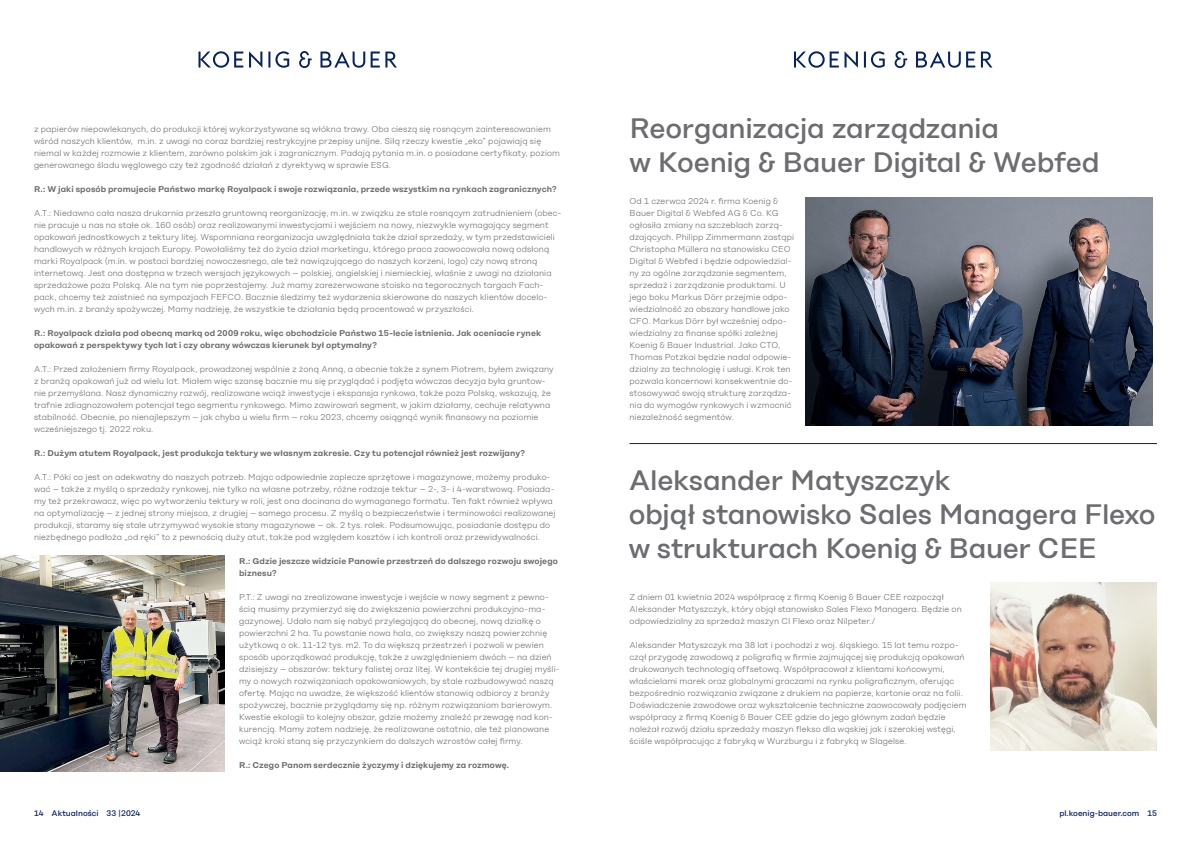
<style>
.page{position:relative;width:1191px;height:842px;background:#fff}
.page>*{position:absolute;margin:0;border:0;box-sizing:border-box;transform-origin:0 0}
.HL2___46pt_52_9_Med_weiß{font:500 28px/33.6px "Koenig&Bauer Type Headline";letter-spacing:-.015em;color:#6c6d70}
.t1{font:300 8.5px/12px "Koenig&Bauer Type Headline";letter-spacing:.01em;color:#6c6d70}
.t2{font:600 8.5px/12px "Koenig&Bauer Type Headline";letter-spacing:.01em;color:#6c6d70}
.t3{font:500 8px "Koenig&Bauer Type Headline";color:#052265}
</style>
<div class="page">
<svg style="left:198px;top:51px;width:199px;height:17px"></svg>
<svg style="left:794px;top:51px;width:198px;height:17px"></svg>
<img style="left:0;top:555px;width:225px;height:216px">
<img style="left:806px;top:198px;width:346px;height:228px">
<img style="left:990px;top:583px;width:167px;height:167px">
<hr style="left:629px;top:443px;width:528px;height:1px;background:#231f20">
<p class="t1" style="left:34px;top:123px;width:527px">z papierów niepowlekanych, do produkcji której wykorzystywane są włókna trawy. Oba cieszą się rosnącym zainteresowaniem wśród naszych klientów, m.in. z uwagi na coraz bardziej restrykcyjne przepisy unijne. Siłą rzeczy kwestie „eko” pojawiają się niemal w każdej rozmowie z klientem, zarówno polskim jak i zagranicznym. Padają pytania m.in. o posiadane certyfikaty, poziom generowanego śladu węglowego czy też zgodność działań z dyrektywą w sprawie ESG.</p>
<p class="t2" style="left:34px;top:183px;width:524px">R.: W jaki sposób promujecie Państwo markę Royalpack i swoje rozwiązania, przede wszystkim na rynkach zagranicznych?</p>
<p class="t1" style="left:34px;top:207px;width:529px">A.T.: Niedawno cała nasza drukarnia przeszła gruntowną reorganizację, m.in. w związku ze stale rosnącym zatrudnieniem (obec&shy;nie pracuje u nas na stałe ok. 160 osób) oraz realizowanymi inwestycjami i wejściem na nowy, niezwykle wymagający segment opakowań jednostkowych z tektury litej. Wspomniana reorganizacja uwzględniała także dział sprzedaży, w tym przedstawicieli handlowych w różnych krajach Europy. Powołaliśmy też do życia dział marketingu, którego praca zaowocowała nową odsłoną marki Royalpack (m.in. w postaci bardziej nowoczesnego, ale też nawiązującego do naszych korzeni, logo) czy nową stroną internetową. Jest ona dostępna w trzech wersjach językowych – polskiej, angielskiej i niemieckiej, właśnie z uwagi na działania sprzedażowe poza Polską. Ale na tym nie poprzestajemy. Już mamy zarezerwowane stoisko na tegorocznych targach Fach&shy;pack, chcemy też zaistnieć na sympozjach FEFCO. Bacznie śledzimy też wydarzenia skierowane do naszych klientów docelo&shy;wych m.in. z branży spożywczej. Mamy nadzieję, że wszystkie te działania będą procentować w przyszłości.</p>
<p class="t2" style="left:34px;top:327px;width:508px">R.: Royalpack działa pod obecną marką od 2009 roku, więc obchodzicie Państwo 15-lecie istnienia. Jak oceniacie rynek opakowań z perspektywy tych lat i czy obrany wówczas kierunek był optymalny?</p>
<p class="t1" style="left:34px;top:363px;width:521px">A.T.: Przed założeniem firmy Royalpack, prowadzonej wspólnie z żoną Anną, a obecnie także z synem Piotrem, byłem związany z branżą opakowań już od wielu lat. Miałem więc szansę bacznie mu się przyglądać i podjęta wówczas decyzja była gruntow&shy;nie przemyślana. Nasz dynamiczny rozwój, realizowane wciąż inwestycje i ekspansja rynkowa, także poza Polską, wskazują, że trafnie zdiagnozowałem potencjał tego segmentu rynkowego. Mimo zawirowań segment, w jakim działamy, cechuje relatywna stabilność. Obecnie, po nienajlepszym – jak chyba u wielu firm – roku 2023, chcemy osiągnąć wynik finansowy na poziomie wcześniejszego tj. 2022 roku.</p>
<p class="t2" style="left:34px;top:447px;width:492px">R.: Dużym atutem Royalpack, jest produkcja tektury we własnym zakresie. Czy tu potencjał również jest rozwijany?</p>
<p class="t1" style="left:34px;top:471px;width:523px">A.T.: Póki co jest on adekwatny do naszych potrzeb. Mając odpowiednie zaplecze sprzętowe i magazynowe, możemy produko&shy;wać – także z myślą o sprzedaży rynkowej, nie tylko na własne potrzeby, różne rodzaje tektur – 2-, 3- i 4-warstwową. Posiada&shy;my też przekrawacz, więc po wytworzeniu tektury w roli, jest ona docinana do wymaganego formatu. Ten fakt również wpływa na optymalizację – z jednej strony miejsca, z drugiej – samego procesu. Z myślą o bezpieczeństwie i terminowości realizowanej produkcji, staramy się stale utrzymywać wysokie stany magazynowe – ok. 2 tys. rolek. Podsumowując, posiadanie dostępu do niezbędnego podłoża „od ręki” to z pewnością duży atut, także pod względem kosztów i ich kontroli oraz przewidywalności.</p>
<p class="t2" style="left:239px;top:555px;width:320px">R.: Gdzie jeszcze widzicie Panowie przestrzeń do dalszego rozwoju swojego biznesu?</p>
<p class="t1" style="left:239px;top:591px;width:322px">P.T.: Z uwagi na zrealizowane inwestycje i wejście w nowy segment z pewno&shy;ścią musimy przymierzyć się do zwiększenia powierzchni produkcyjno-ma&shy;gazynowej. Udało nam się nabyć przylegającą do obecnej, nową działkę o powierzchni 2 ha. Tu powstanie nowa hala, co zwiększy naszą powierzchnię użytkową o ok. 11-12 tys. m2. To da większą przestrzeń i pozwoli w pewien sposób uporządkować produkcję, także z uwzględnieniem dwóch – na dzień dzisiejszy – obszarów: tektury falistej oraz litej. W kontekście tej drugiej myśli&shy;my o nowych rozwiązaniach opakowaniowych, by stale rozbudowywać naszą ofertę. Mając na uwadze, że większość klientów stanowią odbiorcy z branży spożywczej, bacznie przyglądamy się np. różnym rozwiązaniom barierowym.<br>Kwestie ekologii to kolejny obszar, gdzie możemy znaleźć przewagę nad kon&shy;kurencją. Mamy zatem nadzieję, że realizowane ostatnio, ale też planowane wciąż kroki staną się przyczynkiem do dalszych wzrostów całej firmy.</p>
<p class="t2" style="left:239px;top:759px;width:271px">R.: Czego Panom serdecznie życzymy i dziękujemy za rozmowę.</p>
<p class="HL2___46pt_52_9_Med_weiß" style="left:629px;top:112px;width:472px">Reorganizacja zarządzania<br>w Koenig &amp; Bauer Digital &amp; Webfed</p>
<p class="t1" style="left:629px;top:195px;width:166px">Od 1 czerwca 2024 r. firma Koenig &amp; Bauer Digital &amp; Webfed AG &amp; Co. KG ogłosiła zmiany na szczeblach zarzą&shy;dzających. Philipp Zimmermann zastąpi Christopha Müllera na stanowisku CEO Digital &amp; Webfed i będzie odpowiedzial&shy;ny za ogólne zarządzanie segmentem, sprzedaż i zarządzanie produktami. U jego boku Markus Dörr przejmie odpo&shy;wiedzialność za obszary handlowe jako CFO. Markus Dörr był wcześniej odpo&shy;wiedzialny za finanse spółki zależnej Koenig &amp; Bauer Industrial. Jako CTO, Thomas Potzkai będzie nadal odpowie&shy;dzialny za technologię i usługi. Krok ten pozwala koncernowi konsekwentnie do&shy;stosowywać swoją strukturę zarządza&shy;nia do wymogów rynkowych i wzmocnić niezależność segmentów.</p>
<p class="HL2___46pt_52_9_Med_weiß" style="left:629px;top:464px;width:528px">Aleksander Matyszczyk<br>objął stanowisko Sales Managera Flexo w strukturach Koenig &amp; Bauer CEE</p>
<p class="t1" style="left:629px;top:591px;width:334px">Z dniem 01 kwietnia 2024 współpracę z firmą Koenig &amp; Bauer CEE rozpoczął<br>Aleksander Matyszczyk, który objął stanowisko Sales Flexo Managera. Będzie on odpowiedzialny za sprzedaż maszyn CI Flexo oraz Nilpeter./</p>
<p class="t1" style="left:629px;top:639px;width:338px">Aleksander Matyszczyk ma 38 lat i pochodzi z woj. śląskiego. 15 lat temu rozpo&shy;czął przygodę zawodową z poligrafią w firmie zajmującej się produkcją opakowań drukowanych technologią offsetową. Współpracował z klientami końcowymi, właścielami marek oraz globalnymi graczami na rynku poligraficznym, oferując bezpośrednio rozwiązania związane z drukiem na papierze, kartonie oraz na folii.<br>Doświadczenie zawodowe oraz wykształcenie techniczne zaowocowały podjęciem współpracy z firmą Koenig &amp; Bauer CEE gdzie do jego głównym zadań będzie należał rozwój działu sprzedaży maszyn flekso dla wąskiej jak i szerokiej wstęgi, ściśle współpracując z fabryką w Wurzburgu i z fabryką w Slagelse.</p>
<p class="t3" style="left:34px;top:809px;width:108px">14 Aktualności 33 |2024</p>
<p class="t3" style="left:1059px;top:809px;width:99px">pl.koenig-bauer.com 15</p>
</div>
